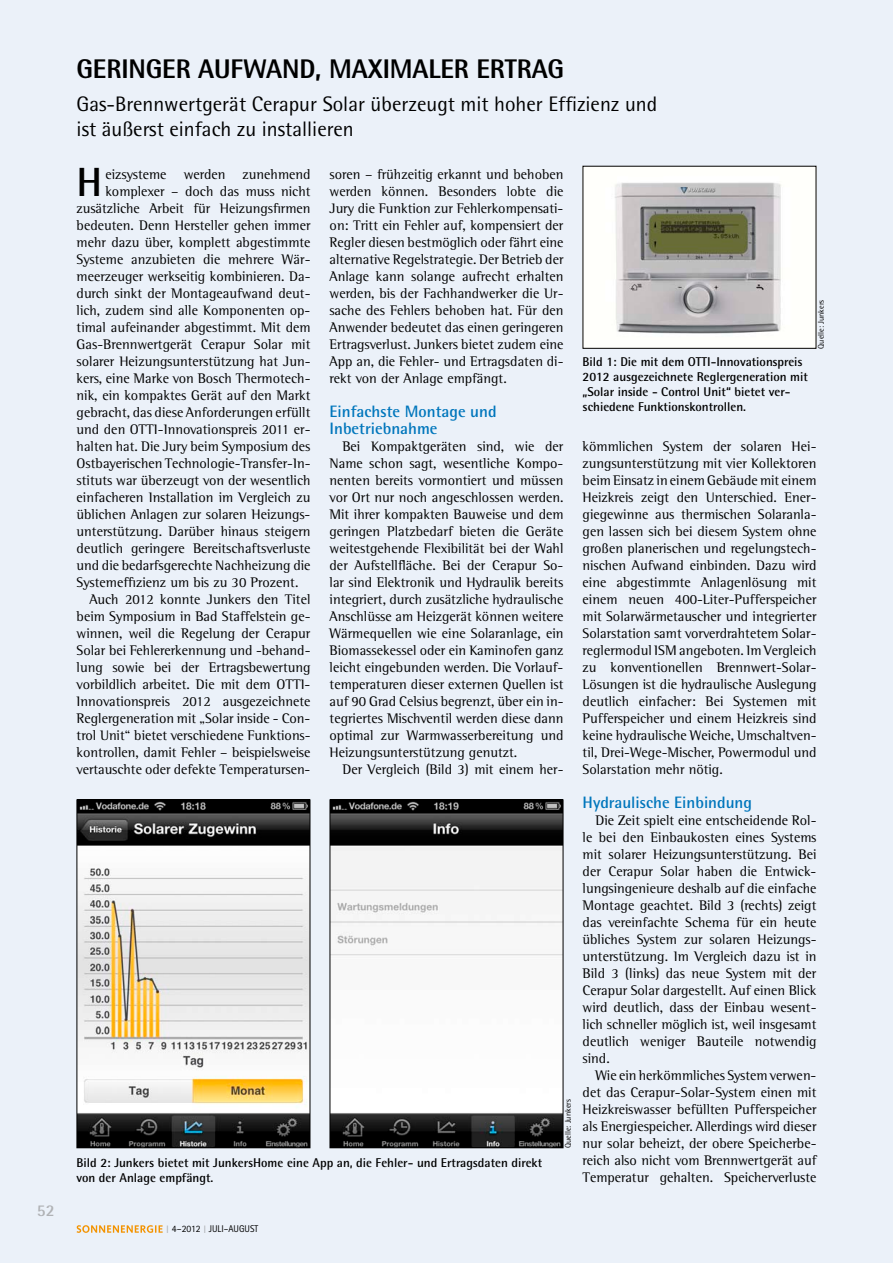
<style>
.page{position:relative;width:893px;height:1263px;background:#ebf1f9}
.page>*{position:absolute;margin:0;border:0;box-sizing:border-box;transform-origin:0 0}
.t1{font:700 40.8px "Rotis Semi Sans Std";color:#000}
.t2{font:800 27px "Rotis Semi Sans Std";letter-spacing:-.005em;color:#000}
.t3{font:21px/25.5px "Rotis Semi Sans Std";color:#000}
.t4{font:700 16.5px/17px "Rotis Semi Sans Std";color:#0076bc}
.t5{font:700 16.5px "Rotis Semi Sans Std";color:#b0b2b5}
.t6{font:14.25px/17px "Rotis Semi Serif Std";color:#000;text-align:justify}
.t7{font:700 12.75px/15px "Rotis Semi Sans Std";color:#000}
.t8{font:9.75px "Rotis Sans Serif Std";color:#000}
.t9{font:8.25px "Rotis Semi Sans Std";color:#000}
.s1{font-size:10.8px;color:#b0b2b5}
</style>
<div class="page">
<svg style="left:77px;top:1225px;width:86px;height:8px"></svg>
<img style="left:585px;top:168px;width:229px;height:179px">
<img style="left:79px;top:801px;width:229px;height:345px">
<div style="left:77px;top:799px;width:233px;height:349px;border:1px solid #000"></div>
<img style="left:332px;top:801px;width:229px;height:345px">
<div style="left:330px;top:799px;width:233px;height:349px;border:1px solid #000"></div>
<p class="t5" style="left:37px;top:1200px;width:19px">52</p>
<h2 class="t2" style="left:77px;top:52px;width:31px">GERINGER</h2>
<h2 class="t2" style="left:198px;top:52px;width:307px">AUFWAND, MAXIMALER ERTRAG</h2>
<h3 class="t3" style="left:77px;top:91px;width:582px">Gas-Brennwertgerät Cerapur Solar überzeugt mit hoher Effizienz und ist äußerst einfach zu installieren</h3>
<h1 class="t1" style="left:77px;top:157px;width:21px">H</h1>
<p class="t6" style="left:105px;top:165px;width:207px">eizsysteme werden zunehmend</p>
<p class="t6" style="left:105px;top:182px;width:207px">komplexer – doch das muss nicht</p>
<p class="t6" style="left:77px;top:199px;width:235px">zusätzliche Arbeit für Heizungsfirmen</p>
<p class="t6" style="left:77px;top:216px;width:235px">bedeuten. Denn Hersteller gehen immer</p>
<p class="t6" style="left:77px;top:233px;width:235px">mehr dazu über, komplett abgestimmte</p>
<p class="t6" style="left:77px;top:250px;width:235px">Systeme anzubieten die mehrere Wär-</p>
<p class="t6" style="left:77px;top:267px;width:235px">meerzeuger werkseitig kombinieren. Da-</p>
<p class="t6" style="left:77px;top:284px;width:235px">durch sinkt der Montageaufwand deut-</p>
<p class="t6" style="left:77px;top:301px;width:235px">lich, zudem sind alle Komponenten op-</p>
<p class="t6" style="left:77px;top:318px;width:235px">timal aufeinander abgestimmt. Mit dem</p>
<p class="t6" style="left:77px;top:335px;width:235px">Gas-Brennwertgerät Cerapur Solar mit</p>
<p class="t6" style="left:77px;top:352px;width:235px">solarer Heizungsunterstützung hat Jun-</p>
<p class="t6" style="left:77px;top:369px;width:235px">kers, eine Marke von Bosch Thermotech-</p>
<p class="t6" style="left:77px;top:386px;width:235px">nik, ein kompaktes Gerät auf den Markt</p>
<p class="t6" style="left:77px;top:403px;width:235px">gebracht, das diese Anforderungen erfüllt</p>
<p class="t6" style="left:77px;top:420px;width:235px">und den OTTI-Innovationspreis 2011 er-</p>
<p class="t6" style="left:77px;top:438px;width:235px">halten hat. Die Jury beim Symposium des</p>
<p class="t6" style="left:77px;top:455px;width:235px">Ostbayerischen Technologie-Transfer-In-</p>
<p class="t6" style="left:77px;top:472px;width:235px">stituts war überzeugt von der wesentlich</p>
<p class="t6" style="left:77px;top:489px;width:235px">einfacheren Installation im Vergleich zu</p>
<p class="t6" style="left:77px;top:506px;width:235px">üblichen Anlagen zur solaren Heizungs-</p>
<p class="t6" style="left:77px;top:523px;width:235px">unterstützung. Darüber hinaus steigern</p>
<p class="t6" style="left:77px;top:540px;width:235px">deutlich geringere Bereitschaftsverluste</p>
<p class="t6" style="left:77px;top:557px;width:235px">und die bedarfsgerechte Nachheizung die</p>
<p class="t6" style="left:77px;top:574px;width:223px">Systemeffizienz um bis zu 30 Prozent.</p>
<p class="t6" style="left:89px;top:591px;width:223px">Auch 2012 konnte Junkers den Titel</p>
<p class="t6" style="left:77px;top:608px;width:235px">beim Symposium in Bad Staffelstein ge-</p>
<p class="t6" style="left:77px;top:625px;width:235px">winnen, weil die Regelung der Cerapur</p>
<p class="t6" style="left:77px;top:642px;width:235px">Solar bei Fehlererkennung und -behand-</p>
<p class="t6" style="left:77px;top:659px;width:235px">lung sowie bei der Ertragsbewertung</p>
<p class="t6" style="left:77px;top:676px;width:235px">vorbildlich arbeitet. Die mit dem OTTI-</p>
<p class="t6" style="left:77px;top:693px;width:235px">Innovationspreis 2012 ausgezeichnete</p>
<p class="t6" style="left:77px;top:710px;width:235px">Reglergeneration mit „Solar inside - Con-</p>
<p class="t6" style="left:77px;top:727px;width:235px">trol Unit“ bietet verschiedene Funktions-</p>
<p class="t6" style="left:77px;top:744px;width:235px">kontrollen, damit Fehler – beispielsweise</p>
<p class="t6" style="left:77px;top:761px;width:235px">vertauschte oder defekte Temperatursen-</p>
<p class="t6" style="left:330px;top:166px;width:235px">soren – frühzeitig erkannt und behoben werden können. Besonders lobte die Jury die Funktion zur Fehlerkompensati&shy;on: Tritt ein Fehler auf, kompensiert der Regler diesen bestmöglich oder fährt eine alternative Regelstrategie. Der Betrieb der Anlage kann solange aufrecht erhalten werden, bis der Fachhandwerker die Ur&shy;sache des Fehlers behoben hat. Für den Anwender bedeutet das einen geringeren Ertragsverlust. Junkers bietet zudem eine App an, die Fehler- und Ertragsdaten di&shy;rekt von der Anlage empfängt.</p>
<p class="t4" style="left:330px;top:402px;width:168px">Einfachste Montage und<br>I nbetriebnahme</p>
<p class="t6" style="left:330px;top:437px;width:235px;text-indent:13px">Bei Kompaktgeräten sind, wie der Name schon sagt, wesentliche Kompo&shy;nenten bereits vormontiert und müssen vor Ort nur noch angeschlossen werden.<br>Mit ihrer kompakten Bauweise und dem geringen Platzbedarf bieten die Geräte weitestgehende Flexibilität bei der Wahl der Aufstellfläche. Bei der Cerapur So&shy;lar sind Elektronik und Hydraulik bereits integriert, durch zusätzliche hydraulische Anschlüsse am Heizgerät können weitere Wärmequellen wie eine Solaranlage, ein Biomassekessel oder ein Kaminofen ganz leicht eingebunden werden. Die Vorlauf&shy;temperaturen dieser externen Quellen ist auf 90 Grad Celsius begrenzt, über ein in&shy;tegriertes Mischventil werden diese dann optimal zur Warmwasserbereitung und Heizungsunterstützung genutzt.</p>
<p class="t6" style="left:342px;top:761px;width:223px">Der Vergleich (Bild 3) mit einem her-</p>
<p class="t9" style="left:563px;top:1148px;width:50px;rotate:-90deg">Quelle: Junkers</p>
<p class="t7" style="left:77px;top:1155px;width:467px">Bild 2: Junkers bietet mit JunkersHome eine App an, die Fehler- und Ertragsdaten direkt von der Anlage empfängt.</p>
<p class="t7" style="left:583px;top:354px;width:227px">Bild 1: Die mit dem OTTI-I nnovationspreis 2012 ausgezeichnete Reglergeneration mit „Solar inside - Control Unit“ bietet ver&shy;schiedene Funktionskontrollen.</p>
<p class="t9" style="left:816px;top:349px;width:50px;rotate:-90deg">Quelle: Junkers</p>
<p class="t6" style="left:583px;top:438px;width:235px">kömmlichen System der solaren Hei&shy;zungsunterstützung mit vier Kollektoren beim Einsatz in einem Gebäude mit einem Heizkreis zeigt den Unterschied. Ener&shy;giegewinne aus thermischen Solaranla&shy;gen lassen sich bei diesem System ohne großen planerischen und regelungstech&shy;nischen Aufwand einbinden. Dazu wird eine abgestimmte Anlagenlösung mit einem neuen 400-Liter-Pufferspeicher mit Solarwärmetauscher und integrierter Solarstation samt vorverdrahtetem Solar&shy;reglermodul ISM angeboten. Im Vergleich zu konventionellen Brennwert-Solar-Lösungen ist die hydraulische Auslegung deutlich einfacher: Bei Systemen mit Pufferspeicher und einem Heizkreis sind keine hydraulische Weiche, Umschaltven&shy;til, Drei-Wege-Mischer, Powermodul und Solarstation mehr nötig.</p>
<p class="t4" style="left:583px;top:794px;width:171px">Hydraulische Einbindung</p>
<p class="t6" style="left:583px;top:812px;width:235px;text-indent:13px">Die Zeit spielt eine entscheidende Rol&shy;le bei den Einbaukosten eines Systems mit solarer Heizungsunterstützung. Bei der Cerapur Solar haben die Entwick&shy;lungsingenieure deshalb auf die einfache Montage geachtet. Bild 3 (rechts) zeigt das vereinfachte Schema für ein heute übliches System zur solaren Heizungs&shy;unterstützung. Im Vergleich dazu ist in Bild 3 (links) das neue System mit der Cerapur Solar dargestellt. Auf einen Blick wird deutlich, dass der Einbau wesent&shy;lich schneller möglich ist, weil insgesamt deutlich weniger Bauteile notwendig sind.</p>
<p class="t6" style="left:583px;top:1067px;width:235px;text-indent:13px">Wie ein herkömmliches System verwen&shy;det das Cerapur-Solar-System einen mit Heizkreiswasser befüllten Pufferspeicher als Energiespeicher. Allerdings wird dieser nur solar beheizt, der obere Speicherbe&shy;reich also nicht vom Brennwertgerät auf Temperatur gehalten. Speicherverluste</p>
<p class="t8" style="left:166px;top:1223px;width:94px"><span class="s1">I</span> 4–2012 <span class="s1">I</span> JULI–AUGUST</p>
</div>
